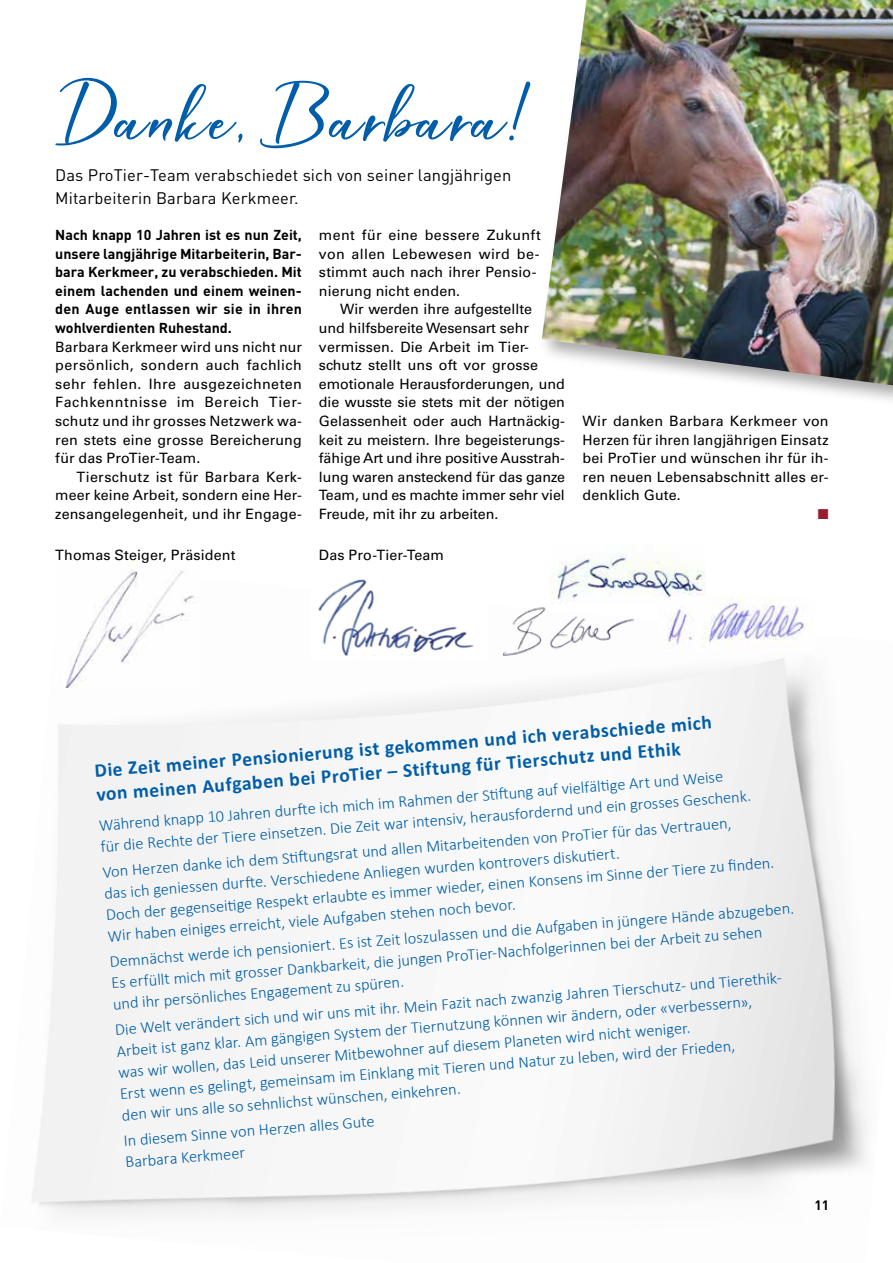
<style>
.page{position:relative;width:893px;height:1263px;background:#fff}
.page>*{position:absolute;margin:0;border:0;box-sizing:border-box;transform-origin:0 0}
.t1{font:90.6px "Hardwired Script Free";letter-spacing:.01em;color:#005da9}
.t2{font:700 19.5px/24.2px "Calibri";color:#005da9}
.t3{font:300 16.5px/21px "Calibri";color:#005da9}
.t4{font:16.5px/22.5px "DIN";letter-spacing:.005em;color:#000}
.t5{font:14.25px/18.6px "Univers LT Std";letter-spacing:.005em;color:#000;text-align:justify}
.t6{font:700 14.25px/18.6px "DIN";color:#000;text-align:justify}
.t7{font:14.25px "Zapf Dingbats";color:#971d2e}
.t8{font:700 13.5px "DIN";color:#000}
.s1{font-size:133.65px}
</style>
<div class="page">
<img style="left:32px;top:592px;width:835px;height:625px">
<div style="left:538px;top:0;width:355px;height:407px;background:#000;opacity:.35"></div>
<img style="left:542px;top:0;width:351px;height:385px">
<img style="left:55px;top:561px;width:145px;height:127px">
<img style="left:310px;top:579px;width:178px;height:79px">
<img style="left:504px;top:599px;width:130px;height:61px">
<img style="left:660px;top:597px;width:153px;height:54px">
<img style="left:551px;top:553px;width:155px;height:52px">
<h1 class="t1" style="left:64px;top:69px;width:469px">Danke<span class="s1">,</span> Barbara!</h1>
<p class="t4" style="left:55px;top:164px;width:458px">Das ProTier-Team verabschiedet sich von seiner langjährigen<br>Mitarbeiterin Barbara Kerkmeer.</p>
<p class="t6" style="left:55px;top:225px;width:248px">Nach knapp 10 Jahren ist es nun Zeit, unsere langjährige Mitarbeiterin, Bar&shy;bara Kerkmeer, zu verabschieden. Mit einem lachenden und einem weinen&shy;den Auge entlassen wir sie in ihren wohlverdienten Ruhestand.</p>
<p class="t5" style="left:55px;top:337px;width:248px">Barbara Kerkmeer wird uns nicht nur persönlich, sondern auch fachlich sehr fehlen. Ihre ausgezeichneten Fachkenntnisse im Bereich Tier&shy;schutz und ihr grosses Netzwerk wa&shy;ren stets eine grosse Bereicherung für das ProTier-Team.</p>
<p class="t5" style="left:55px;top:468px;width:248px;text-indent:21px">Tierschutz ist für Barbara Kerk&shy;meer keine Arbeit, sondern eine Her&shy;zensangelegenheit, und ihr Engage-</p>
<p class="t5" style="left:319px;top:226px;width:224px;text-align:left">ment für eine bessere Zukunft von allen Lebewesen wird be&shy;stimmt auch nach ihrer Pensio&shy;nierung nicht enden.</p>
<p class="t5" style="left:319px;top:300px;width:248px;text-align:left;text-indent:21px">Wir werden ihre aufgestellte<br>und hilfsbereite Wesensart sehr vermissen. Die Arbeit im Tier&shy;schutz stellt uns oft vor grosse emotionale Herausforderungen, und die wusste sie stets mit der nötigen Gelassenheit oder auch Hartnäckig&shy;keit zu meistern. Ihre begeisterungs&shy;fähige Art und ihre positive Ausstrah&shy;lung waren ansteckend für das ganze Team, und es machte immer sehr viel Freude, mit ihr zu arbeiten.</p>
<p class="t5" style="left:55px;top:546px;width:182px">Thomas Steiger, Präsident</p>
<p class="t5" style="left:319px;top:546px;width:127px">Das Pro-Tier-Team</p>
<p class="t5" style="left:583px;top:412px;width:248px">Wir danken Barbara Kerkmeer von Herzen für ihren langjährigen Einsatz bei ProTier und wünschen ihr für ih&shy;ren neuen Lebensabschnitt alles er&shy;denklich Gute.</p>
<p class="t7" style="left:818px;top:507px;width:12px">■</p>
<p class="t2" style="left:94px;top:761px;width:621px;rotate:-5deg">Die Zeit meiner Pensionierung ist gekommen und ich verabschiede mich von meinen Aufgaben bei ProTier – Stiftung für Tierschutz und Ethik</p>
<p class="t3" style="left:98px;top:817px;width:654px;rotate:-5deg">Während knapp 10 Jahren durft e ich mich im Rahmen der Sti ft ung auf vielfälti ge Art und Weise<br>für die Rechte der Tiere einsetzen. Die Zeit war intensiv, herausfordernd und ein grosses Geschenk.</p>
<p class="t3" style="left:102px;top:864px;width:672px;line-height:21.5px;rotate:-5deg">Von Herzen danke ich dem Sti ft ungsrat und allen Mitarbeitenden von ProTier für das Vertrauen,<br>das ich geniessen durft e. Verschiedene Anliegen wurden kontrovers diskuti ert.<br>Doch der gegenseiti ge Respekt erlaubte es immer wieder, einen Konsens im Sinne der Tiere zu fi nden.</p>
<p class="t3" style="left:106px;top:924px;width:688px;line-height:26.8px;rotate:-5deg">Wir haben einiges erreicht, viele Aufgaben stehen noch bevor.<br>Demnächst werde ich pensioniert. Es ist Zeit loszulassen und die Aufgaben in jüngere Hände abzugeben.</p>
<p class="t3" style="left:110px;top:976px;width:655px;line-height:19.8px;rotate:-5deg">Es erfüllt mich mit grosser Dankbarkeit, die jungen ProTier-Nachfolgerinnen bei der Arbeit zu sehen und ihr persönliches Engagement zu spüren.</p>
<p class="t3" style="left:114px;top:1022px;width:682px;rotate:-5deg">Die Welt verändert sich und wir uns mit ihr. Mein Fazit nach zwanzig Jahren Tierschutz- und Tierethik-Arbeit ist ganz klar. Am gängigen System der Tiernutzung können wir ändern, oder «verbessern»,<br>was wir wollen, das Leid unserer Mitbewohner auf diesem Planeten wird nicht weniger.<br>Erst wenn es gelingt, gemeinsam im Einklang mit Tieren und Natur zu leben, wird der Frieden,<br>den wir uns alle so sehnlichst wünschen, einkehren.</p>
<p class="t3" style="left:123px;top:1131px;width:253px;rotate:-5deg">In diesem Sinne von Herzen alles Gute<br>Barbara Kerkmeer</p>
<p class="t8" style="left:814px;top:1197px;width:16px">11</p>
</div>
